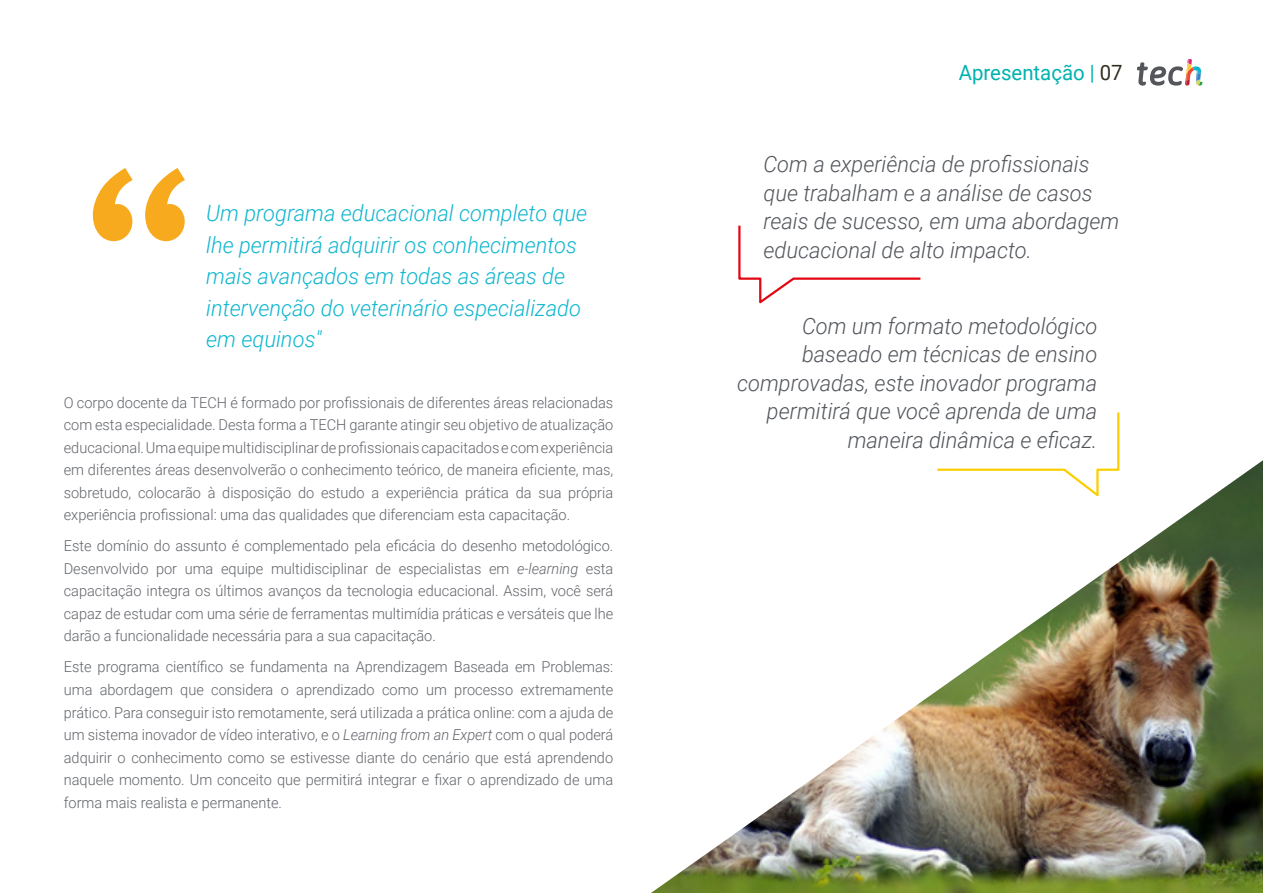
<style>
.page{position:relative;width:1263px;height:893px;background:#fff}
.page>*{position:absolute;margin:0;border:0;box-sizing:border-box;transform-origin:0 0}
.t1{font:italic 300 22.5px/28.5px "Roboto";color:#52555b;text-align:right}
.t2{font:italic 300 22.5px/31.5px "Roboto";color:#0fb6cf}
.t3{font:21px "Roboto";color:#00b2af}
.t4{font:300 15px/22.5px "Roboto";color:#61646a;text-align:justify}
.s1{font-style:italic}
.s2{color:#312e20}
</style>
<div class="page">
<svg style="left:93px;top:168px;width:92px;height:73px"></svg>
<svg style="left:1117px;top:412px;width:3px;height:48px"></svg>
<svg style="left:738px;top:225px;width:183px;height:79px"></svg>
<img style="left:651px;top:460px;width:612px;height:433px">
<svg style="left:1137px;top:59px;width:65px;height:27px"></svg>
<h1 class="t2" style="left:206px;top:197px;width:382px">Um programa educacional completo que lhe permitirá adquirir os conhecimentos mais avançados em todas as áreas de intervenção do veterinário especializado em equinos"</h1>
<p class="t4" style="left:64px;top:391px;width:551px">O corpo docente da TECH é formado por profissionais de diferentes áreas relacionadas com esta especialidade. Desta forma a TECH garante atingir seu objetivo de atualização educacional. Uma equipe multidisciplinar de profissionais capacitados e com experiência em diferentes áreas desenvolverão o conhecimento teórico, de maneira eficiente, mas, sobretudo, colocarão à disposição do estudo a experiência prática da sua própria experiência profissional: uma das qualidades que diferenciam esta capacitação.</p>
<p class="t4" style="left:64px;top:534px;width:551px">Este domínio do assunto é complementado pela eficácia do desenho metodológico.<br>Desenvolvido por uma equipe multidisciplinar de especialistas em <span class="s1">e-learning</span> esta capacitação integra os últimos avanços da tecnologia educacional. Assim, você será capaz de estudar com uma série de ferramentas multimídia práticas e versáteis que lhe darão a funcionalidade necessária para a sua capacitação.</p>
<p class="t4" style="left:64px;top:655px;width:551px">Este programa científico se fundamenta na Aprendizagem Baseada em Problemas: uma abordagem que considera o aprendizado como um processo extremamente prático. Para conseguir isto remotamente, será utilizada a prática online: com a ajuda de um sistema inovador de vídeo interativo, e o <span class="s1">Learning from an Expert</span> com o qual poderá adquirir o conhecimento como se estivesse diante do cenário que está aprendendo naquele momento. Um conceito que permitirá integrar e fixar o aprendizado de uma forma mais realista e permanente.</p>
<h2 class="t3" style="left:959px;top:57px;width:165px">Apresentação | <span class="s2">07</span></h2>
<h1 class="t1" style="left:763px;top:149px;width:357px;text-align:left">Com a experiência de profissionais que trabalham e a análise de casos reais de sucesso, em uma abordagem educacional de alto impacto.</h1>
<h1 class="t1" style="left:737px;top:311px;width:362px">Com um formato metodológico baseado em técnicas de ensino comprovadas, este inovador programa permitirá que você aprenda de uma maneira dinâmica e eficaz.</h1>
</div>
